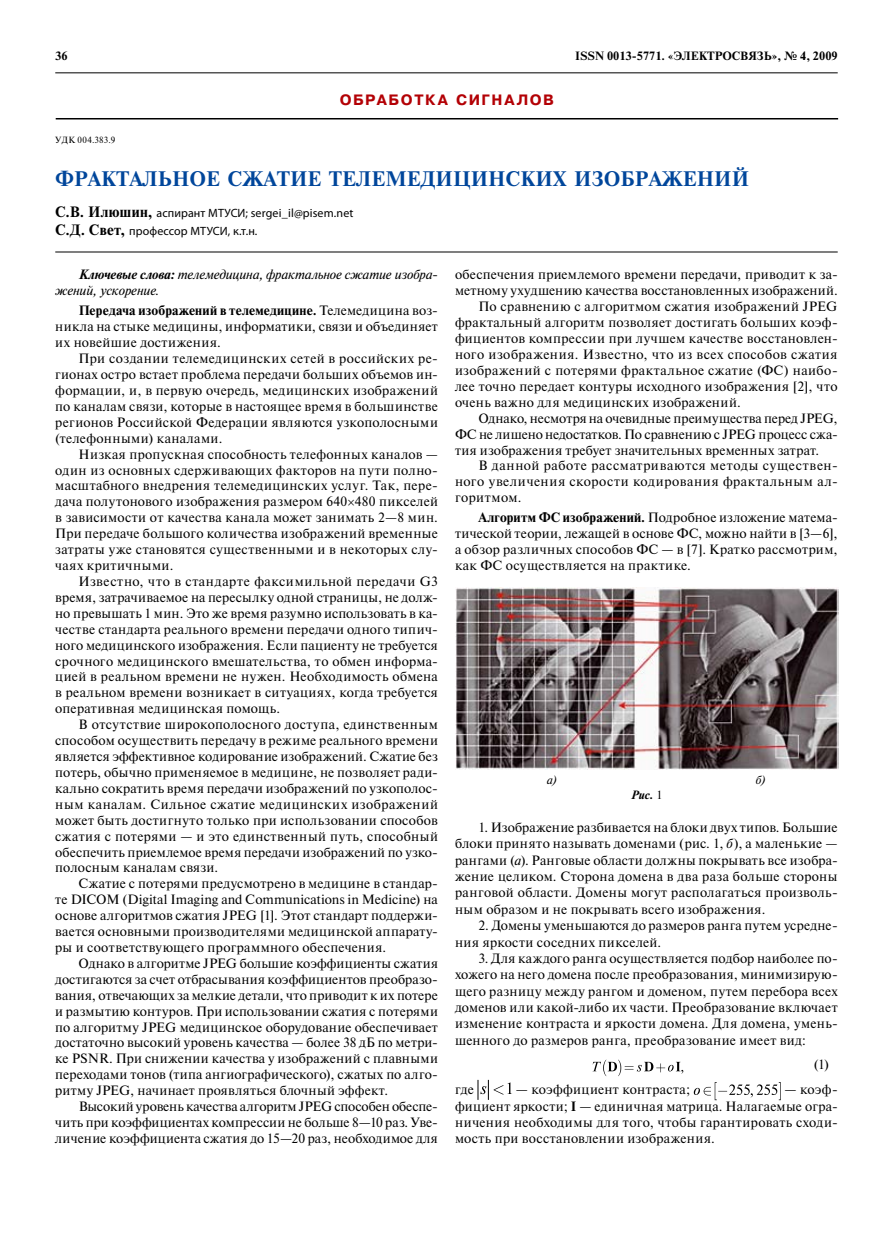
<style>
.page{position:relative;width:893px;height:1234px;background:#fff}
.page>*{position:absolute;margin:0;border:0;box-sizing:border-box;transform-origin:0 0}
.t1{font:700 21px "Newton C";letter-spacing:.165em;color:#00469b}
.t2{font:700 21px "Newton C";letter-spacing:.01em;color:#00469b}
.t3{font:700 15px "Pragmatica C";letter-spacing:.105em;color:#b30005}
.t4{font:13.5px/15.9px "Newton C";letter-spacing:.025em;color:#000;text-align:justify}
.t5{font:italic 13.5px/15.9px "Newton C";letter-spacing:-.01em;color:#000}
.t6{font:13.5px "Newton C";letter-spacing:-.01em;color:#000}
.t7{font:13.5px "Newton C";color:#000}
.t8{font:13.5px "Newton C";letter-spacing:.045em;color:#000}
.t9{font:13.5px "Newton C";letter-spacing:.05em;color:#000}
.t10{font:12px/18px "Myriad Pro";letter-spacing:.005em;color:#000}
.t11{font:700 12px "Newton C";color:#000}
.t12{font:italic 700 12px "Newton C";color:#000}
.t13{font:italic 12px "Newton C";color:#000}
.t14{font:9px "Newton C";letter-spacing:.035em;color:#000}
.s1{font-family:"Newton C";font-weight:700;font-size:15px}
.s2{font-weight:700}
.s3{font-weight:400;font-style:normal}
.s4{font-style:italic}
</style>
<div class="page">
<hr style="left:55px;top:72px;width:783px;height:1px;background:#000">
<hr style="left:55px;top:251px;width:783px;height:1px;background:#000">
<svg style="left:592px;top:1059px;width:91px;height:16px"></svg>
<svg style="left:478px;top:1079px;width:34px;height:20px"></svg>
<svg style="left:694px;top:1082px;width:87px;height:17px"></svg>
<img style="left:455px;top:587px;width:383px;height:182px">
<hr style="left:56px;top:118px;width:782px;height:1px;background:#000">
<p class="t11" style="left:55px;top:49px;width:14px">36</p>
<p class="t11" style="left:575px;top:49px;width:264px">ISSN 0013-5771. «ЭЛЕКТРОСВЯЗЬ», № 4, 2009</p>
<p class="t3" style="left:340px;top:92px;width:216px">Обработка сигналов</p>
<p class="t14" style="left:55px;top:135px;width:62px">УДК 004.383.9</p>
<h1 class="t2" style="left:55px;top:167px;width:149px">Фракталь ноес</h1>
<h1 class="t2" style="left:243px;top:167px;width:79px">жат иетеле</h1>
<h1 class="t1" style="left:385px;top:167px;width:365px">медицинских изображений</h1>
<p class="t10" style="left:55px;top:203px;width:300px"><span class="s1">С.В. Илюшин,</span> аспирант МТУСИ; sergei_il@pisem.net<br><span class="s1">С.Д. Свет,</span> профессор МТУСИ, к.т.н.</p>
<p class="t5" style="left:55px;top:267px;width:384px;text-indent:23px"><span class="s2">Ключевые слова:</span> телемедицина, фрактальное сжатие изобра&shy;жений, ускорение.</p>
<p class="t4" style="left:55px;top:303px;width:384px;text-indent:23px"><span class="s2">Передача изображений в телемедицине.</span> Телемедицина воз&shy;никла на стыке медицины, информатики, связи и объединяет их новейшие достижения.</p>
<p class="t4" style="left:55px;top:350px;width:384px;text-indent:23px">При создании телемедицинских сетей в российских ре&shy;гионах остро встает проблема передачи больших объемов ин&shy;формации, и, в первую очередь, медицинских изображений по каналам связи, которые в настоящее время в большинстве регионов Российской Федерации являются узкополосными (телефонными) каналами.</p>
<p class="t4" style="left:55px;top:446px;width:384px;text-indent:23px">Низкая пропускная способность телефонных каналов — один из основных сдерживающих факторов на пути полно&shy;масштабного внедрения телемедицинских услуг. Так, пере&shy;дача полутонового изображения размером 640 480 пикселей в зависимости от качества канала может занимать 2—8 мин.<br>При передаче большого количества изображений временные затраты уже становятся существенными и в некоторых слу&shy;чаях критичными.</p>
<p class="t4" style="left:55px;top:573px;width:384px;text-indent:23px">Известно, что в стандарте факсимильной передачи G3 время, затрачиваемое на пересылку одной страницы, не долж&shy;но превышать 1 мин. Это же время разумно использовать в ка&shy;честве стандарта реального времени передачи одного типич&shy;ного медицинского изображения. Если пациенту не требуется срочного медицинского вмешательства, то обмен информа&shy;цией в реальном времени не нужен. Необходимость обмена в реальном времени возникает в ситуациях, когда требуется оперативная медицинская помощь.</p>
<p class="t4" style="left:55px;top:716px;width:384px;text-indent:23px">В отсутствие широкополосного доступа, единственным способом осуществить передачу в режиме реального времени является эффективное кодирование изображений. Сжатие без потерь, обычно применяемое в медицине, не позволяет ради&shy;кально сократить время передачи изображений по узкополос&shy;ным каналам. Сильное сжатие медицинских изображений может быть достигнуто только при использовании способов сжатия с потерями — и это единственный путь, способный обеспечить приемлемое время передачи изображений по узко&shy;полосным каналам связи.</p>
<p class="t4" style="left:55px;top:875px;width:384px;text-indent:23px">Сжатие с потерями предусмотрено в медицине в стандар&shy;те DICOM (Digital Imaging and Communications in Medicine) на основе алгоритмов сжатия JPEG [1]. Этот стандарт поддержи&shy;вается основными производителями медицинской аппарату&shy;ры и соответствующего программного обеспечения.</p>
<p class="t4" style="left:55px;top:955px;width:384px;text-indent:23px">Однако в алгоритме JPEG большие коэффициенты сжатия достигаются за счет отбрасывания коэффициентов преобразо&shy;вания, отвечающих за мелкие детали, что приводит к их потере и размытию контуров. При использовании сжатия с потерями по алгоритму JPEG медицинское оборудование обеспечивает достаточно высокий уровень качества — более 38 дБ по метри&shy;ке PSNR. При снижении качества у изображений с плавными переходами тонов (типа ангиографического), сжатых по алго&shy;ритму JPEG, начинает проявляться блочный эффект.</p>
<p class="t4" style="left:55px;top:1098px;width:384px;text-indent:23px">Высокий уровень качества алгоритм JPEG способен обеспе&shy;чить при коэффициентах компрессии не больше 8—10 раз. Уве&shy;личение коэффициента сжатия до 15—20 раз, необходимое для</p>
<p class="t4" style="left:455px;top:267px;width:384px">обеспечения приемлемого времени передачи, приводит к за-</p>
<p class="t4" style="left:455px;top:283px;width:384px">метному ухудшению качества восстановленных изображений.</p>
<p class="t4" style="left:478px;top:299px;width:361px">По сравнению с алгоритмом сжатия изображений JPEG</p>
<p class="t4" style="left:455px;top:314px;width:384px">фрактальный алгоритм позволяет достигать больших коэф-</p>
<p class="t4" style="left:455px;top:330px;width:384px">фициентов компрессии при лучшем качестве восстановлен-</p>
<p class="t4" style="left:455px;top:346px;width:384px">ного изображения. Известно, что из всех способов сжатия</p>
<p class="t4" style="left:455px;top:362px;width:384px">изображений с потерями фрактальное сжатие (ФС) наибо-</p>
<p class="t4" style="left:455px;top:378px;width:384px">лее точно передает контуры исходного изображения [2], что</p>
<p class="t4" style="left:455px;top:394px;width:287px">очень важно для медицинских изображений.</p>
<p class="t7" style="left:478px;top:410px;width:361px">Однако, несмотря на очевидные преимущества перед JPEG,</p>
<p class="t6" style="left:455px;top:426px;width:384px">ФС не лишено недостатков. По сравнению с JPEG процесс сжа-</p>
<p class="t4" style="left:455px;top:442px;width:366px">тия изображения требует значительных временных затрат.</p>
<p class="t9" style="left:478px;top:458px;width:361px">В данной работе рассматриваются методы существен-</p>
<p class="t8" style="left:455px;top:474px;width:384px">ного увеличения скорости кодирования фрактальным ал-</p>
<p class="t4" style="left:455px;top:489px;width:68px">горитмом.</p>
<p class="t4" style="left:455px;top:510px;width:384px;text-indent:23px"><span class="s2">Алгоритм ФС изображений.</span> Подробное изложение матема&shy;тической теории, лежащей в основе ФС, можно найти в [3—6], а обзор различных способов ФС — в [7]. Кратко рассмотрим, как ФС осуществляется на практике.</p>
<p class="t13" style="left:547px;top:773px;width:11px">а)</p>
<p class="t13" style="left:756px;top:773px;width:11px">б)</p>
<p class="t12" style="left:631px;top:788px;width:33px">Рис. <span class="s3">1</span></p>
<p class="t4" style="left:455px;top:819px;width:384px;line-height:16.4px;text-indent:23px">1. Изображение разбивается на блоки двух типов. Большие блоки принято называть доменами (рис. 1, <span class="s4">б</span>), а маленькие — рангами (<span class="s4">а</span>). Ранговые области должны покрывать все изобра&shy;жение целиком. Сторона домена в два раза больше стороны ранговой области. Домены могут располагаться произволь&shy;ным образом и не покрывать всего изображения.</p>
<p class="t4" style="left:455px;top:917px;width:384px;line-height:16.4px;text-indent:23px">2. Домены уменьшаются до размеров ранга путем усредне&shy;ния яркости соседних пикселей.</p>
<p class="t4" style="left:455px;top:949px;width:384px;line-height:16.4px;text-indent:23px">3. Для каждого ранга осуществляется подбор наиболее по&shy;хожего на него домена после преобразования, минимизирую&shy;щего разницу между рангом и доменом, путем перебора всех доменов или какой-либо их части. Преобразование включает изменение контраста и яркости домена. Для домена, умень&shy;шенного до размеров ранга, преобразование имеет вид:</p>
<p class="t4" style="left:814px;top:1056px;width:17px">(1)</p>
<p class="t4" style="left:455px;top:1081px;width:20px">где</p>
<p class="t4" style="left:516px;top:1081px;width:176px">— коэффициент контраста;</p>
<p class="t4" style="left:455px;top:1081px;width:384px;line-height:16.4px;text-indent:329px">— коэф&shy;фициент яркости; <span class="s2">I</span> — единичная матрица. Налагаемые огра&shy;ничения необходимы для того, чтобы гарантировать сходи&shy;мость при восстановлении изображения.</p>
</div>
